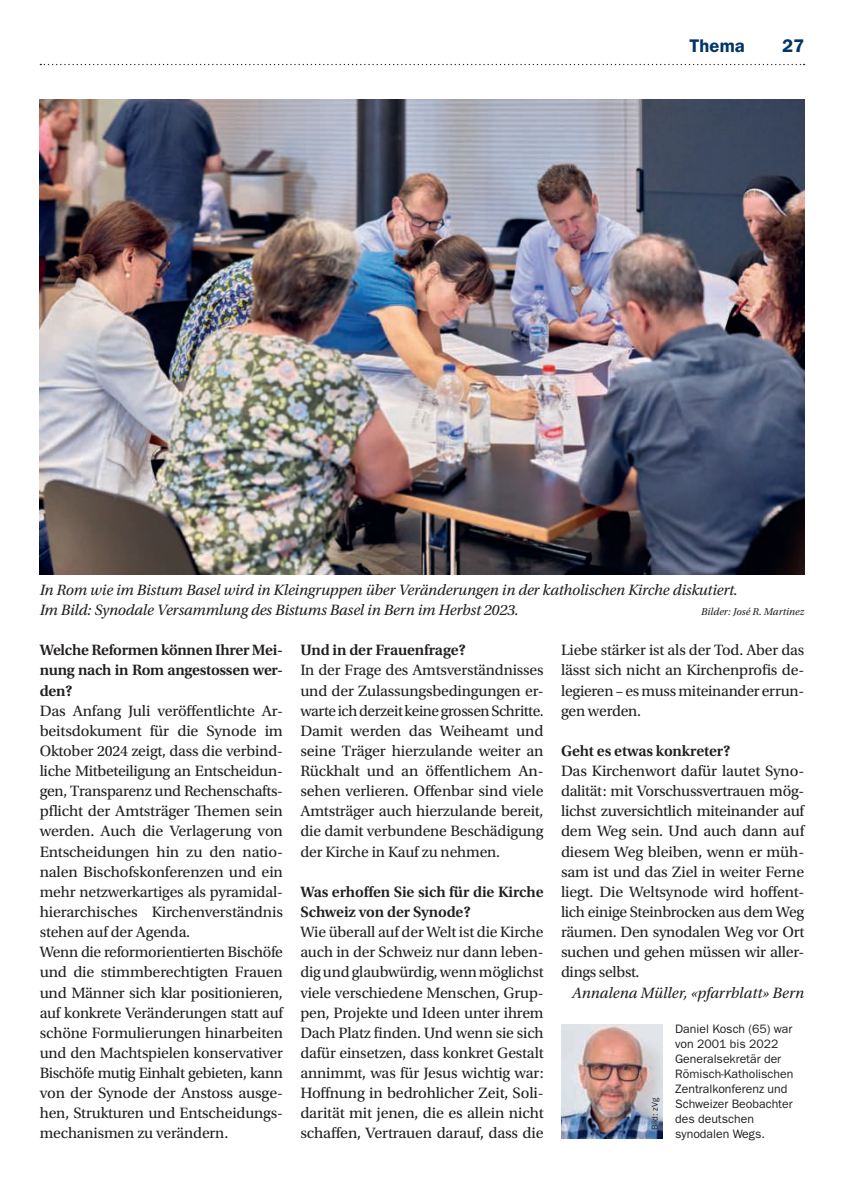
<style>
.page{position:relative;width:844px;height:1191px;background:#fff}
.page>*{position:absolute;margin:0;border:0;box-sizing:border-box;transform-origin:0 0}
.t1{font:600 18.38px "ITC Franklin Gothic Std";letter-spacing:.005em;color:#003667}
.t2{font:15.75px/20.1px "Utopia Std";letter-spacing:-.01em;color:#231f20;text-align:justify}
.t3{font:italic 15.75px/20.1px "Utopia Std";letter-spacing:-.01em;color:#231f20}
.t4{font:600 15.75px/20.1px "Utopia Std";letter-spacing:-.01em;color:#231f20;text-align:justify}
.t5{font:12.25px/15px "ITC Franklin Gothic Std";color:#231f20}
.t6{font:italic 10.5px "Utopia Std";color:#231f20}
.t7{font:8.75px "ITC Franklin Gothic Std";color:#231f20}
</style>
<div class="page">
<svg style="left:40px;top:64px;width:764px;height:1px"></svg>
<img style="left:40px;top:99px;width:764px;height:475px">
<img style="left:561px;top:1024px;width:101px;height:114px">
<p class="t1" style="left:689px;top:35px;width:57px">Thema</p>
<p class="t1" style="left:781px;top:35px;width:24px">27</p>
<p class="t3" style="left:40px;top:580px;width:699px">In Rom wie im Bistum Basel wird in Kleingruppen über Veränderungen in der katholischen Kirche diskutiert.<br>Im Bild: Synodale Versammlung des Bistums Basel in Bern im Herbst 2023.</p>
<p class="t6" style="left:701px;top:606px;width:104px">Bilder: José R. Martinez</p>
<p class="t4" style="left:40px;top:640px;width:245px">Welche Reformen können Ihrer Mei&shy;nung nach in Rom angestossen wer&shy;den?</p>
<p class="t2" style="left:40px;top:700px;width:245px;text-align:left">Das Anfang Juli veröffentlichte Ar&shy;beitsdokument für die Synode im Oktober 2024 zeigt, dass die verbind&shy;liche Mitbeteiligung an Entscheidun&shy;gen, Transparenz und Rechenschafts&shy;pflicht der Amtsträger Themen sein werden. Auch die Verlagerung von Entscheidungen hin zu den natio&shy;nalen Bischofskonferenzen und ein mehr netzwerkartiges als pyramidal&shy;hierarchisches Kirchenverständnis stehen auf der Agenda.<br>Wenn die reformorientierten Bischöfe und die stimmberechtigten Frauen und Männer sich klar positionieren, auf konkrete Veränderungen statt auf schöne Formulierungen hinarbeiten und den Machtspielen konservativer Bischöfe mutig Einhalt gebieten, kann von der Synode der Anstoss ausge&shy;hen, Strukturen und Entscheidungs&shy;mechanismen zu verändern.</p>
<p class="t4" style="left:300px;top:640px;width:167px">Und in der Frauenfrage?</p>
<p class="t2" style="left:300px;top:660px;width:245px">In der Frage des Amtsverständnisses und der Zulassungsbedingungen er&shy;warte ich derzeit keine grossen Schritte.<br>Damit werden das Weiheamt und seine Träger hierzulande weiter an Rückhalt und an öffentlichem An&shy;sehen verlieren. Offenbar sind viele Amtsträger auch hierzulande bereit, die damit verbundene Beschädigung der Kirche in Kauf zu nehmen.</p>
<p class="t4" style="left:300px;top:882px;width:245px">Was erhoffen Sie sich für die Kirche<br>Schweiz von der Synode?</p>
<p class="t2" style="left:300px;top:922px;width:245px">Wie überall auf der Welt ist die Kirche auch in der Schweiz nur dann leben&shy;dig und glaubwürdig, wenn möglichst viele verschiedene Menschen, Grup&shy;pen, Projekte und Ideen unter ihrem Dach Platz finden. Und wenn sie sich dafür einsetzen, dass konkret Gestalt annimmt, was für Jesus wichtig war:<br>Hoffnung in bedrohlicher Zeit, Soli&shy;darität mit jenen, die es allein nicht schaffen, Vertrauen darauf, dass die</p>
<p class="t2" style="left:561px;top:640px;width:245px">Liebe stärker ist als der Tod. Aber das lässt sich nicht an Kirchenprofis de&shy;legieren – es muss miteinander errun&shy;gen werden.</p>
<p class="t4" style="left:561px;top:741px;width:171px">Geht es etwas konkreter?</p>
<p class="t2" style="left:561px;top:761px;width:245px">Das Kirchenwort dafür lautet Syno&shy;dalität: mit Vorschussvertrauen mög&shy;lichst zuversichtlich miteinander auf dem Weg sein. Und auch dann auf diesem Weg bleiben, wenn er müh&shy;sam ist und das Ziel in weiter Ferne liegt. Die Weltsynode wird hoffent&shy;lich einige Steinbrocken aus dem Weg räumen. Den synodalen Weg vor Ort suchen und gehen müssen wir aller&shy;dings selbst.</p>
<p class="t3" style="left:571px;top:982px;width:234px">Annalena Müller, «pfarrblatt» Bern</p>
<p class="t7" style="left:649px;top:1130px;width:34px;rotate:-90deg">Bild: zVg</p>
<p class="t5" style="left:675px;top:1021px;width:120px">Daniel Kosch (65) war von 2001 bis 2022<br>Generalsekretär der<br>Römisch-Katholischen<br>Zentralkonferenz und<br>Schweizer Beobachter des deutschen synodalen Wegs.</p>
</div>
